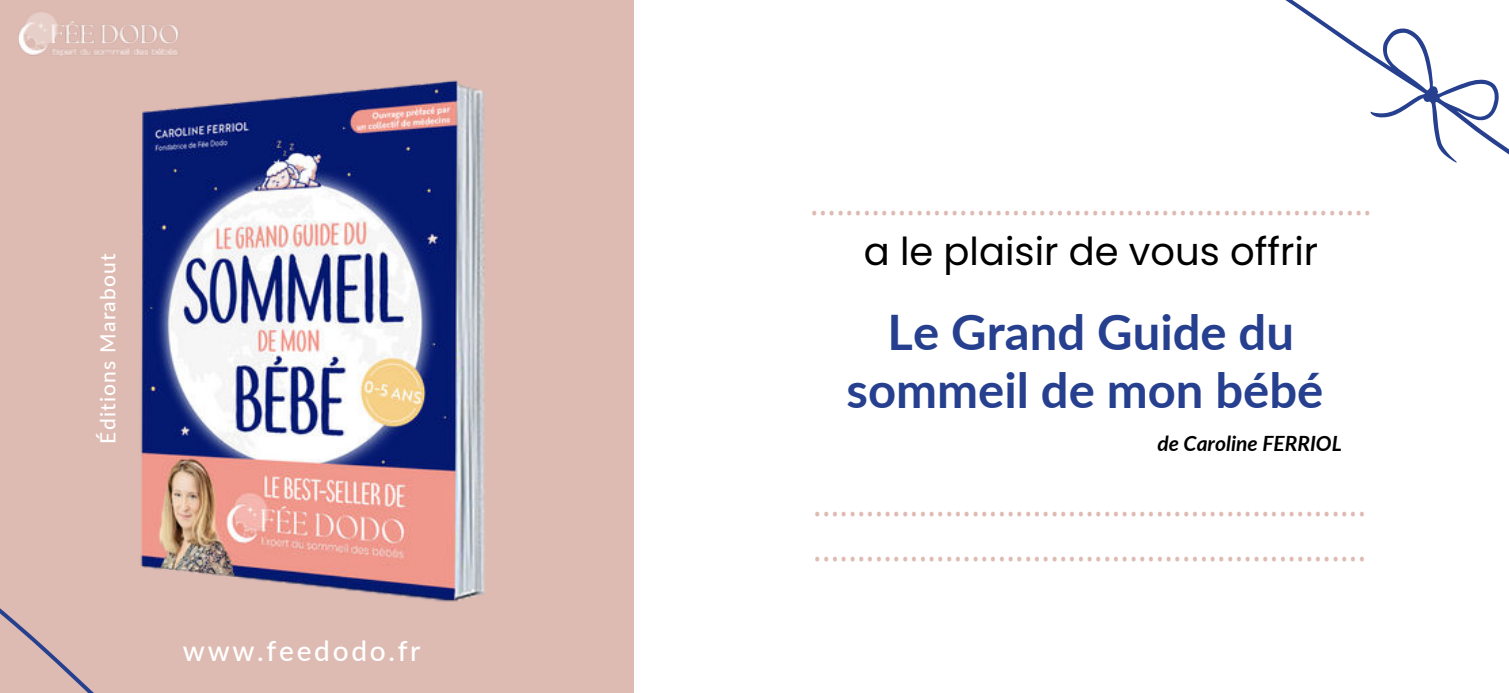
<style>
.page{position:relative;width:1509px;height:693px;background:#fff}
.page>*{position:absolute;margin:0;border:0;box-sizing:border-box;transform-origin:0 0}
.t1{font:700 49px/57.8px "Lato";color:#26408f;text-align:center}
.t2{font:38.5px/44.8px "Open Sans Condensed";color:#debbb2}
.t3{font:38.5px "Poppins";color:#000}
.t4{font:500 28px "Lato";letter-spacing:.095em;color:#fff}
.t5{font:italic 700 21px "Lato";color:#000}
.t6{font:500 21px "Lato";letter-spacing:.055em;color:#fff}
</style>
<div class="page">
<div style="left:0;top:0;width:633px;height:693px;background:#debbb2"></div>
<img style="left:140px;top:80px;width:345px;height:522px">
<svg style="left:1285px;top:0;width:223px;height:163px"></svg>
<svg style="left:0;top:601px;width:273px;height:92px"></svg>
<img style="left:18px;top:12px;width:162px;height:44px">
<p class="t6" style="left:93px;top:444px;width:192px;rotate:-90deg">Éditions Marabout</p>
<p class="t4" style="left:183px;top:631px;width:239px">www.feedodo.fr</p>
<p class="t2" style="left:810px;top:178px;width:563px">................................................................</p>
<p class="t3" style="left:864px;top:229px;width:456px">a le plaisir de vous offrir</p>
<p class="t1" style="left:846px;top:301px;width:478px">Le Grand Guide du sommeil de mon bébé</p>
<p class="t5" style="left:1157px;top:428px;width:186px">de Caroline FERRIOL</p>
<p class="t2" style="left:813px;top:479px;width:554px">............................................................... ...............................................................</p>
</div>
